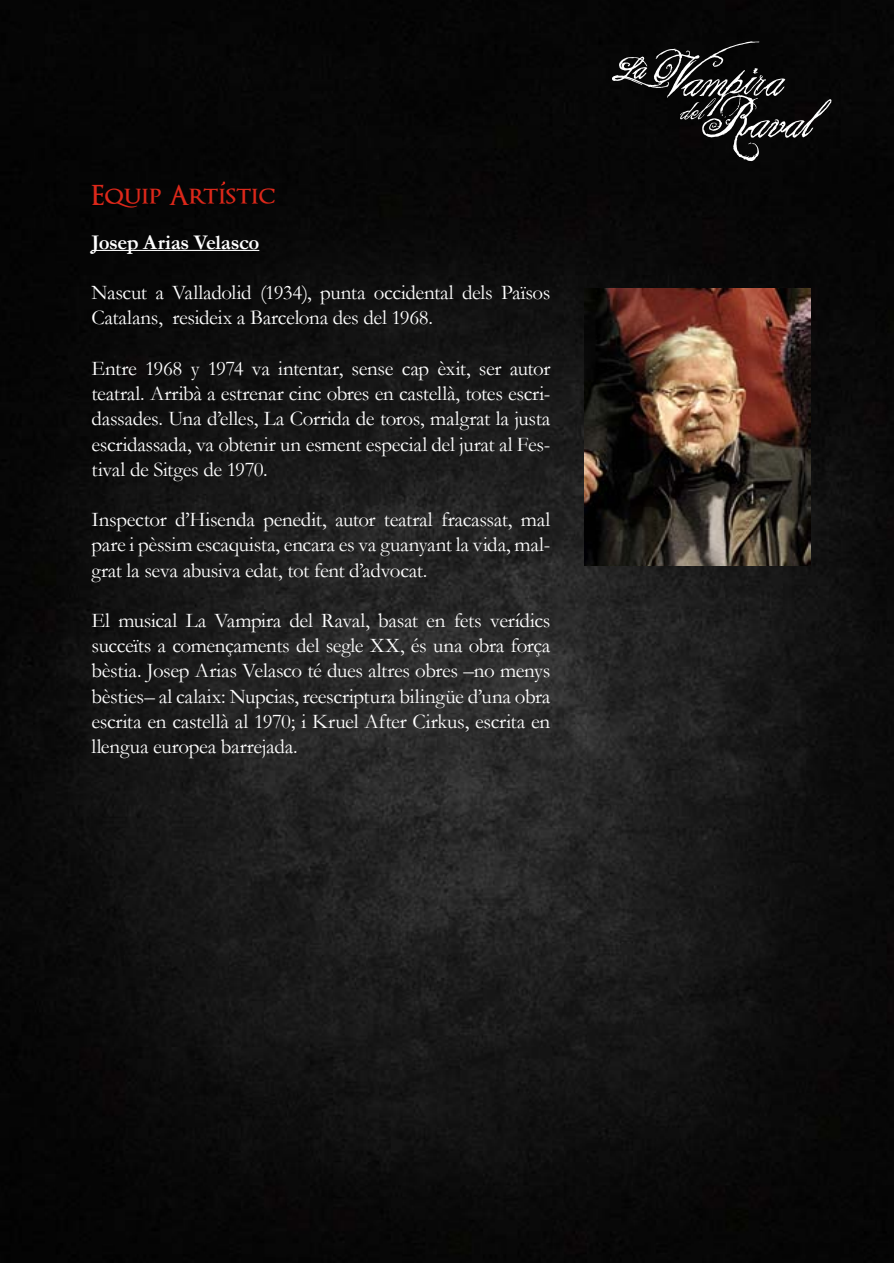
<style>
.page{position:relative;width:894px;height:1263px;background:#fff}
.page>*{position:absolute;margin:0;border:0;box-sizing:border-box;transform-origin:0 0}
.t1{font:600 27px "Optimus Princeps";color:#dd281a}
.t2{font:21px/25.2px "Garamond";letter-spacing:-.015em;color:#fff;text-align:justify}
.t3{font:700 21px "Garamond";letter-spacing:-.015em;color:#fff}
</style>
<div class="page">
<img style="left:0;top:0;width:893px;height:1263px">
<svg style="left:611px;top:41px;width:220px;height:120px;background:#202020"></svg>
<hr style="left:91px;top:250px;width:168px;height:1px;background:#fff">
<svg style="left:221px;top:181px;width:4px;height:4px"></svg>
<img style="left:584px;top:289px;width:226px;height:276px">
<p class="t1" style="left:91px;top:181px;width:186px">Equip Artistic</p>
<p class="t3" style="left:91px;top:230px;width:169px">Josep Arias Velasco</p>
<p class="t2" style="left:91px;top:280px;width:460px">Nascut a Valladolid (1934), punta occidental dels Països<br>Catalans, resideix a Barcelona des del 1968.</p>
<p class="t2" style="left:91px;top:355px;width:460px">Entre 1968 y 1974 va intentar, sense cap èxit, ser autor teatral. Arribà a estrenar cinc obres en castellà, totes escri&shy;dassades. Una d’elles, La Corrida de toros, malgrat la justa escridassada, va obtenir un esment especial del jurat al Fes&shy;tival de Sitges de 1970.</p>
<p class="t2" style="left:91px;top:507px;width:460px">Inspector d’Hisenda penedit, autor teatral fracassat, mal pare i pèssim escaquista, encara es va guanyant la vida, mal&shy;grat la seva abusiva edat, tot fent d’advocat.</p>
<p class="t2" style="left:91px;top:607px;width:460px">El musical La Vampira del Raval, basat en fets verídics succeïts a començaments del segle XX, és una obra força bèstia. Josep Arias Velasco té dues altres obres –no menys bèsties– al calaix: Nupcias, reescriptura bilingüe d’una obra escrita en castellà al 1970; i Kruel After Cirkus, escrita en llengua europea barrejada.</p>
</div>
